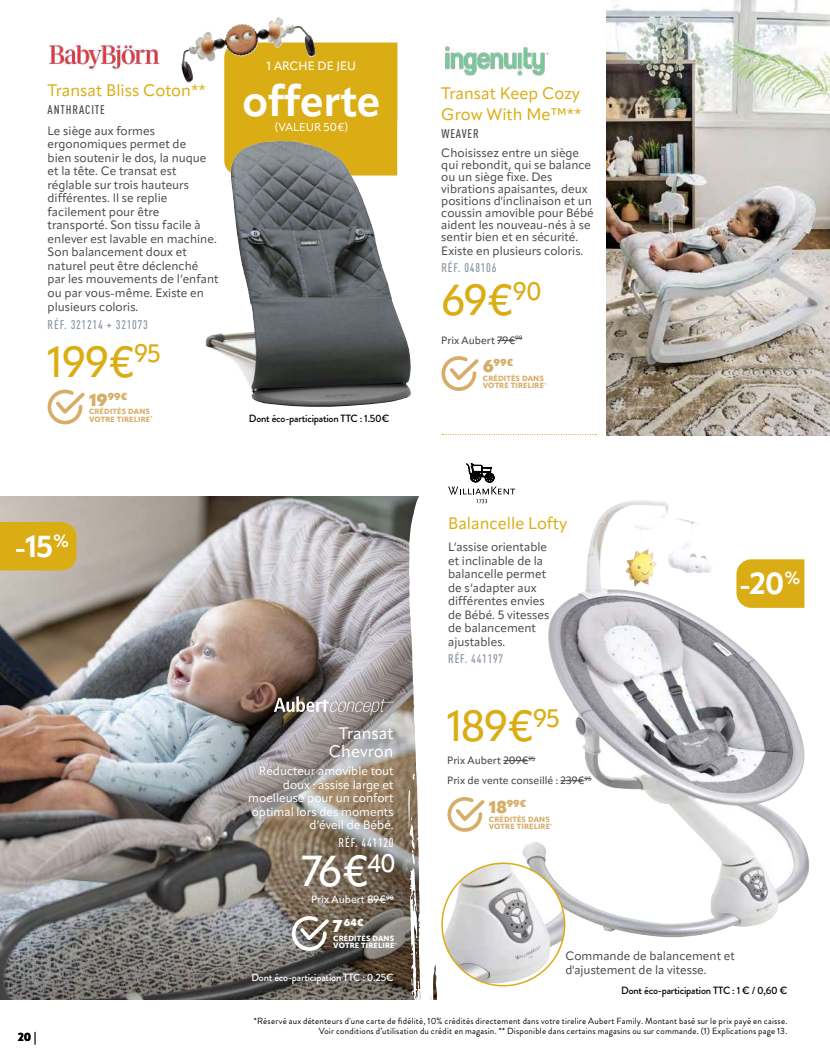
<style>
.page{position:relative;width:830px;height:1063px;background:#fff}
.page>*{position:absolute;margin:0;border:0;box-sizing:border-box;transform-origin:0 0}
.t1{font:700 43.05px "Apparat";letter-spacing:-.015em;color:#fff}
.t2{font:500 42.9px "Apparat";letter-spacing:-.04em;color:#dbad14}
.t3{font:500 42.9px "Apparat";color:#fff}
.t4{font:700 30px "Apparat";color:#fff}
.t5{font:16.5px/21px "Apparat";color:#dbad14}
.t6{font:16.5px/18px "Apparat";color:#fff;text-align:right}
.t7{font:500 condensed 12.45px "DIN Pro";letter-spacing:.06em;color:#8794a2}
.t8{font:500 condensed 12.45px "DIN Pro";letter-spacing:.07em;color:#4a4a49}
.t9{font:500 condensed 12.45px "DIN Pro";letter-spacing:.06em;color:#fff}
.t10{font:12px/13.5px "Apparat";color:#4a4a49}
.t11{font:12px/13.5px "Apparat";color:#fff;text-align:right}
.t12{font:500 12px "Apparat";color:#fff}
.t13{font:900 12px "Brandon Grotesque";color:#000}
.t14{font:11.25px "Apparat";color:#fff}
.t15{font:500 10.5px "Brandon Grotesque";letter-spacing:-.02em;color:#000}
.t16{font:500 10.5px/20.1px "Apparat";color:#4a4a49}
.t17{font:500 10.5px "Brandon Grotesque";letter-spacing:-.02em;color:#fff}
.t18{font:500 10.5px "Apparat";color:#fff}
.t19{font:900 9.9px "Apparat";color:#d6ad69}
.t20{font:900 9.9px "Apparat";color:#fff}
.t21{font:9px/10.8px "Brandon Grotesque";letter-spacing:.02em;color:#000;text-align:right}
.t22{font:800 7.5px/7.5px "Apparat";letter-spacing:.02em;color:#d6ae6a}
.t23{font:800 7.5px/7.5px "Apparat";letter-spacing:.02em;color:#fff}
.s1{font-size:17.1px}
</style>
<div class="page">
<img style="left:0;top:497px;width:409px;height:503px">
<svg style="left:409px;top:496px;width:82px;height:504px"></svg>
<svg style="left:486px;top:747px;width:5px;height:11px"></svg>
<svg style="left:412px;top:773px;width:3px;height:6px"></svg>
<svg style="left:415px;top:936px;width:2px;height:10px"></svg>
<svg style="left:406px;top:790px;width:9px;height:82px"></svg>
<svg style="left:411px;top:978px;width:10px;height:22px"></svg>
<svg style="left:429px;top:931px;width:13px;height:69px"></svg>
<img style="left:522px;top:500px;width:287px;height:438px">
<svg style="left:442px;top:434px;width:153px;height:1px"></svg>
<img style="left:445px;top:46px;width:104px;height:30px">
<svg style="left:497px;top:338px;width:25px;height:3px"></svg>
<svg style="left:367px;top:898px;width:26px;height:3px"></svg>
<svg style="left:503px;top:758px;width:32px;height:3px"></svg>
<svg style="left:560px;top:778px;width:31px;height:3px"></svg>
<svg style="left:441px;top:356px;width:38px;height:35px"></svg>
<svg style="left:290px;top:915px;width:42px;height:37px"></svg>
<svg style="left:446px;top:796px;width:41px;height:60px"></svg>
<img style="left:606px;top:0;width:223px;height:435px">
<svg style="left:47px;top:389px;width:38px;height:36px"></svg>
<img style="left:49px;top:44px;width:111px;height:27px">
<div style="left:224px;top:43px;width:173px;height:90px;background:#dbad14"></div>
<img style="left:205px;top:133px;width:206px;height:253px">
<img style="left:181px;top:20px;width:94px;height:62px">
<div style="left:397px;top:121px;width:29px;height:67px;background:#fff;border:2px solid #fff"></div>
<svg style="left:448px;top:464px;width:67px;height:39px"></svg>
<svg style="left:274px;top:696px;width:119px;height:19px;background:#9a9492"></svg>
<div style="left:0;top:522px;width:76px;height:48px;background:#dbad14"></div>
<svg style="left:736px;top:559px;width:68px;height:49px;background:#dcb01e"></svg>
<img style="left:443px;top:863px;width:121px;height:121px">
<div style="left:441px;top:863px;width:124px;height:123px;border:2px solid #dbad14;border-radius:50%"></div>
<h3 class="t5" style="left:48px;top:80px;width:160px">Transat Bliss Coton**</h3>
<p class="t8" style="left:48px;top:100px;width:59px">ANTHRACITE</p>
<p class="t10" style="left:48px;top:124px;width:172px">Le siège aux formes ergonomiques permet de<br>bien soutenir le dos, la nuque et la tête. Ce transat est réglable sur trois hauteurs différentes. Il se replie facilement pour être transporté. Son tissu facile à enlever est lavable en machine.<br>Son balancement doux et naturel peut être déclenché par les mouvements de l’enfant ou par vous-même. Existe en plusieurs coloris.</p>
<p class="t7" style="left:48px;top:315px;width:102px">RÉF. 321214 + 321073</p>
<h2 class="t2" style="left:48px;top:336px;width:115px">199€<sup>95</sup></h2>
<p class="t19" style="left:89px;top:390px;width:40px"><span class="s1">19</span>99€</p>
<p class="t22" style="left:89px;top:408px;width:65px">CRÉDITÉS DANS<br>VOTRE TIRELIRE<sup>*</sup></p>
<p class="t12" style="left:267px;top:59px;width:90px">1 ARCHE DE JEU</p>
<h1 class="t1" style="left:242px;top:75px;width:140px">offerte</h1>
<p class="t14" style="left:275px;top:120px;width:75px">(VALEUR 50€)</p>
<p class="t15" style="left:249px;top:411px;width:142px">Dont éco-participation TTC : 1.50€</p>
<h3 class="t5" style="left:441px;top:83px;width:142px">Transat Keep Cozy<br>Grow With Me™**</h3>
<p class="t8" style="left:441px;top:125px;width:39px">WEAVER</p>
<p class="t10" style="left:441px;top:147px;width:154px;line-height:12px">Choisissez entre un siège qui rebondit, qui se balance ou un siège fixe. Des vibrations apaisantes, deux positions d'inclinaison et un coussin amovible pour Bébé aident les nouveau-nés à se sentir bien et en sécurité.</p>
<p class="t10" style="left:441px;top:244px;width:143px">Existe en plusieurs coloris.</p>
<p class="t7" style="left:441px;top:259px;width:57px">RÉF. 048106</p>
<h2 class="t2" style="left:441px;top:274px;width:102px">69€<sup>90</sup></h2>
<p class="t16" style="left:441px;top:330px;width:83px">Prix Aubert 79€<sup>99</sup></p>
<p class="t19" style="left:482px;top:357px;width:32px"><span class="s1">6</span>99€</p>
<p class="t22" style="left:482px;top:375px;width:65px">CRÉDITÉS DANS<br>VOTRE TIRELIRE<sup>*</sup></p>
<h3 class="t4" style="left:15px;top:528px;width:56px">-15<sup>%</sup></h3>
<p class="t13" style="left:18px;top:1028px;width:20px">20 |</p>
<h3 class="t6" style="left:328px;top:724px;width:66px">Transat<br>Chevron</h3>
<p class="t11" style="left:248px;top:764px;width:147px">Réducteur amovible tout doux : assise large et moelleuse pour un confort optimal lors des moments d’éveil de Bébé.</p>
<p class="t9" style="left:338px;top:833px;width:57px">RÉF. 441120</p>
<h2 class="t3" style="left:302px;top:845px;width:95px">76€<sup>40</sup></h2>
<p class="t18" style="left:311px;top:893px;width:84px">Prix Aubert 89€<sup>90</sup></p>
<p class="t20" style="left:333px;top:917px;width:32px"><span class="s1">7</span> 64€</p>
<p class="t23" style="left:333px;top:935px;width:65px">CRÉDITÉS DANS<br>VOTRE TIRELIRE<sup>*</sup></p>
<p class="t17" style="left:251px;top:970px;width:144px">Dont éco-participation TTC : 0.25€</p>
<h3 class="t5" style="left:448px;top:513px;width:121px">Balancelle Lofty</h3>
<p class="t10" style="left:448px;top:540px;width:103px">L’assise orientable et inclinable de la balancelle permet de s’adapter aux différentes envies de Bébé. 5 vitesses de balancement ajustables.</p>
<p class="t7" style="left:448px;top:650px;width:57px">RÉF. 441197</p>
<h2 class="t2" style="left:447px;top:700px;width:114px">189€<sup>95</sup></h2>
<p class="t16" style="left:447px;top:750px;width:145px">Prix Aubert 209€<sup>95<br></sup>Prix de vente conseillé : 239€<sup>95</sup></p>
<p class="t19" style="left:488px;top:798px;width:39px"><span class="s1">18</span>99€</p>
<p class="t22" style="left:488px;top:815px;width:65px">CRÉDITÉS DANS<br>VOTRE TIRELIRE<sup>*</sup></p>
<h3 class="t4" style="left:739px;top:566px;width:63px">-20<sup>%</sup></h3>
<p class="t10" style="left:565px;top:949px;width:171px">Commande de balancement et d'ajustement de la vitesse.</p>
<p class="t15" style="left:621px;top:983px;width:167px">Dont éco-participation TTC : 1 € / 0,60 €</p>
<p class="t21" style="left:254px;top:1015px;width:534px">*Réservé aux détenteurs d'une carte de fidélité, 10% crédités directement dans votre tirelire Aubert Family. Montant basé sur le prix payé en caisse.<br>Voir conditions d’utilisation du crédit en magasin. ** Disponible dans certains magasins ou sur commande. (1) Explications page 13.</p>
</div>
